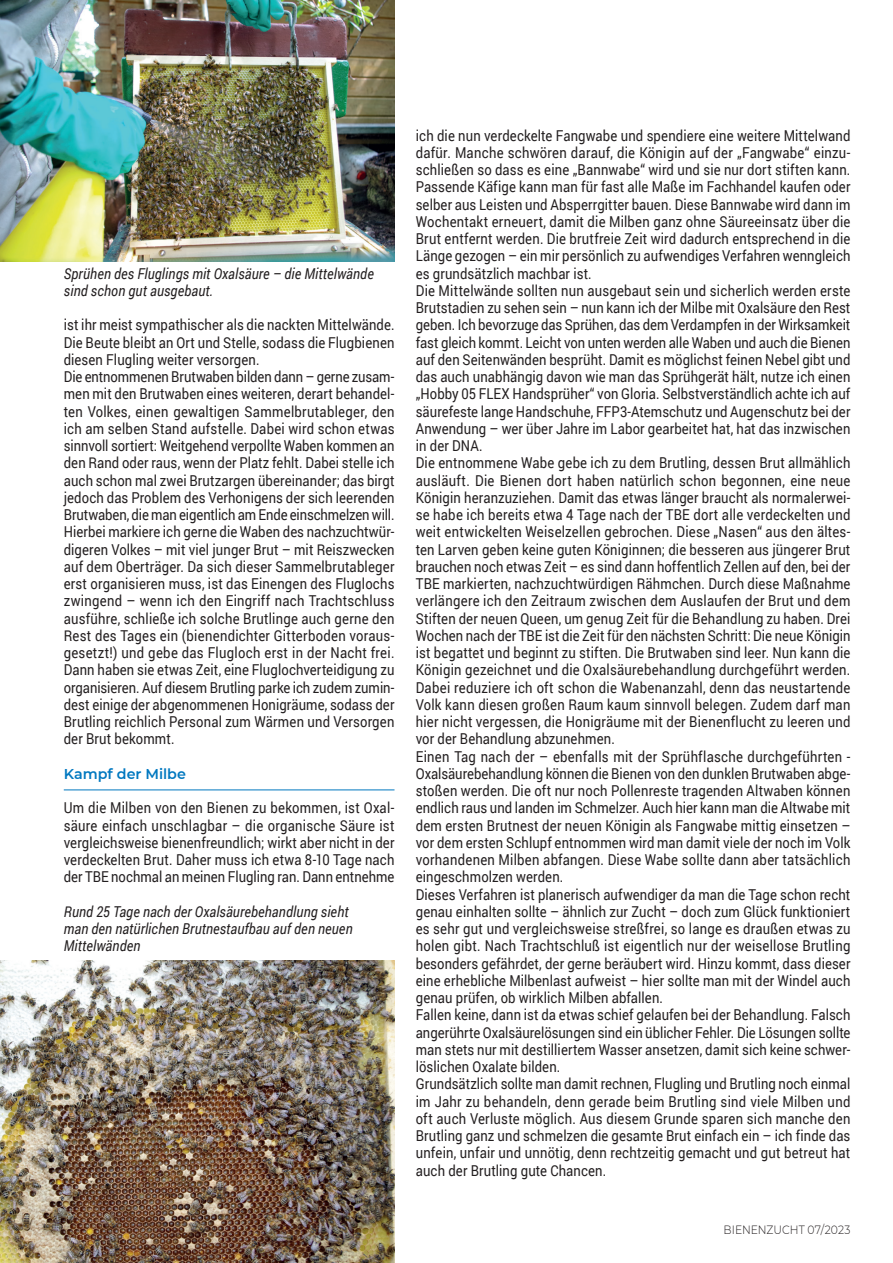
<style>
.page{position:relative;width:893px;height:1263px;background:#fff}
.page>*{position:absolute;margin:0;border:0;box-sizing:border-box;transform-origin:0 0}
.t1{font:15px/17.2px "Roboto";letter-spacing:.01em;color:#231f20;scale:.87 1}
.t2{font:italic 15px/17.2px "Roboto";letter-spacing:.01em;color:#231f20;scale:.87 1}
.t3{font:600 14.25px "Montserrat";color:#0078c0}
.t4{font:300 12px "Montserrat";color:#231f20;scale:.9 1}
</style>
<div class="page">
<hr style="left:64px;top:789px;width:330px;height:1px;background:#0078c0">
<img style="left:0;top:0;width:394px;height:261px">
<img style="left:0;top:961px;width:394px;height:302px">
<p class="t2" style="left:64px;top:264px;width:358px">Sprühen des Fluglings mit Oxalsäure – die Mittelwände sind schon gut ausgebaut.</p>
<p class="t1" style="left:64px;top:316px;width:382px">ist ihr meist sympathischer als die nackten Mittelwände.<br>Die Beute bleibt an Ort und Stelle, sodass die Flugbienen diesen Flugling weiter versorgen.<br>Die entnommenen Brutwaben bilden dann – gerne zusam&shy;men mit den Brutwaben eines weiteren, derart behandel&shy;ten Volkes, einen gewaltigen Sammelbrutableger, den ich am selben Stand aufstelle. Dabei wird schon etwas sinnvoll sortiert: Weitgehend verpollte Waben kommen an den Rand oder raus, wenn der Platz fehlt. Dabei stelle ich auch schon mal zwei Brutzargen übereinander; das birgt jedoch das Problem des Verhonigens der sich leerenden Brutwaben, die man eigentlich am Ende einschmelzen will.<br>Hierbei markiere ich gerne die Waben des nachzuchtwür&shy;digeren Volkes – mit viel junger Brut – mit Reiszwecken auf dem Oberträger. Da sich dieser Sammelbrutableger erst organisieren muss, ist das Einengen des Fluglochs zwingend – wenn ich den Eingriff nach Trachtschluss ausführe, schließe ich solche Brutlinge auch gerne den Rest des Tages ein (bienendichter Gitterboden voraus&shy;gesetzt!) und gebe das Flugloch erst in der Nacht frei.<br>Dann haben sie etwas Zeit, eine Fluglochverteidigung zu organisieren. Auf diesem Brutling parke ich zudem zumin&shy;dest einige der abgenommenen Honigräume, sodass der Brutling reichlich Personal zum Wärmen und Versorgen der Brut bekommt.</p>
<p class="t3" style="left:64px;top:764px;width:124px">Kampf der Milbe</p>
<p class="t1" style="left:64px;top:799px;width:382px;text-align:justify">Um die Milben von den Bienen zu bekommen, ist Oxal&shy;säure einfach unschlagbar – die organische Säure ist vergleichsweise bienenfreundlich; wirkt aber nicht in der verdeckelten Brut. Daher muss ich etwa 8-10 Tage nach der TBE nochmal an meinen Flugling ran. Dann entnehme</p>
<p class="t2" style="left:64px;top:902px;width:334px">Rund 25 Tage nach der Oxalsäurebehandlung sieht man den natürlichen Brutnestaufbau auf den neuen<br>Mittelwänden</p>
<p class="t1" style="left:416px;top:126px;width:501px">ich die nun verdeckelte Fangwabe und spendiere eine weitere Mittelwand dafür. Manche schwören darauf, die Königin auf der „Fangwabe“ einzu&shy;schließen so dass es eine „Bannwabe“ wird und sie nur dort stiften kann.<br>Passende Käfige kann man für fast alle Maße im Fachhandel kaufen oder selber aus Leisten und Absperrgitter bauen. Diese Bannwabe wird dann im Wochentakt erneuert, damit die Milben ganz ohne Säureeinsatz über die Brut entfernt werden. Die brutfreie Zeit wird dadurch entsprechend in die Länge gezogen – ein mir persönlich zu aufwendiges Verfahren wenngleich es grundsätzlich machbar ist.<br>Die Mittelwände sollten nun ausgebaut sein und sicherlich werden erste Brutstadien zu sehen sein – nun kann ich der Milbe mit Oxalsäure den Rest geben. Ich bevorzuge das Sprühen, das dem Verdampfen in der Wirksamkeit fast gleich kommt. Leicht von unten werden alle Waben und auch die Bienen auf den Seitenwänden besprüht. Damit es möglichst feinen Nebel gibt und das auch unabhängig davon wie man das Sprühgerät hält, nutze ich einen „Hobby 05 FLEX Handsprüher“ von Gloria. Selbstverständlich achte ich auf säurefeste lange Handschuhe, FFP3-Atemschutz und Augenschutz bei der Anwendung – wer über Jahre im Labor gearbeitet hat, hat das inzwischen in der DNA.<br>Die entnommene Wabe gebe ich zu dem Brutling, dessen Brut allmählich ausläuft. Die Bienen dort haben natürlich schon begonnen, eine neue Königin heranzuziehen. Damit das etwas länger braucht als normalerwei&shy;se habe ich bereits etwa 4 Tage nach der TBE dort alle verdeckelten und weit entwickelten Weiselzellen gebrochen. Diese „Nasen“ aus den ältes&shy;ten Larven geben keine guten Königinnen; die besseren aus jüngerer Brut brauchen noch etwas Zeit – es sind dann hoffentlich Zellen auf den, bei der TBE markierten, nachzuchtwürdigen Rähmchen. Durch diese Maßnahme verlängere ich den Zeitraum zwischen dem Auslaufen der Brut und dem Stiften der neuen Queen, um genug Zeit für die Behandlung zu haben. Drei Wochen nach der TBE ist die Zeit für den nächsten Schritt: Die neue Königin ist begattet und beginnt zu stiften. Die Brutwaben sind leer. Nun kann die Königin gezeichnet und die Oxalsäurebehandlung durchgeführt werden.<br>Dabei reduziere ich oft schon die Wabenanzahl, denn das neustartende Volk kann diesen großen Raum kaum sinnvoll belegen. Zudem darf man hier nicht vergessen, die Honigräume mit der Bienenflucht zu leeren und vor der Behandlung abzunehmen.<br>Einen Tag nach der – ebenfalls mit der Sprühflasche durchgeführten - Oxalsäurebehandlung können die Bienen von den dunklen Brutwaben abge&shy;stoßen werden. Die oft nur noch Pollenreste tragenden Altwaben können endlich raus und landen im Schmelzer. Auch hier kann man die Altwabe mit dem ersten Brutnest der neuen Königin als Fangwabe mittig einsetzen – vor dem ersten Schlupf entnommen wird man damit viele der noch im Volk vorhandenen Milben abfangen. Diese Wabe sollte dann aber tatsächlich eingeschmolzen werden.<br>Dieses Verfahren ist planerisch aufwendiger da man die Tage schon recht genau einhalten sollte – ähnlich zur Zucht – doch zum Glück funktioniert es sehr gut und vergleichsweise streßfrei, so lange es draußen etwas zu holen gibt. Nach Trachtschluß ist eigentlich nur der weisellose Brutling besonders gefährdet, der gerne beräubert wird. Hinzu kommt, dass dieser eine erhebliche Milbenlast aufweist – hier sollte man mit der Windel auch genau prüfen, ob wirklich Milben abfallen.<br>Fallen keine, dann ist da etwas schief gelaufen bei der Behandlung. Falsch angerührte Oxalsäurelösungen sind ein üblicher Fehler. Die Lösungen sollte man stets nur mit destilliertem Wasser ansetzen, damit sich keine schwer&shy;löslichen Oxalate bilden.<br>Grundsätzlich sollte man damit rechnen, Flugling und Brutling noch einmal im Jahr zu behandeln, denn gerade beim Brutling sind viele Milben und oft auch Verluste möglich. Aus diesem Grunde sparen sich manche den Brutling ganz und schmelzen die gesamte Brut einfach ein – ich finde das unfein, unfair und unnötig, denn rechtzeitig gemacht und gut betreut hat auch der Brutling gute Chancen.</p>
<p class="t4" style="left:724px;top:1221px;width:142px">BIENENZUCHT 07/2023</p>
</div>
